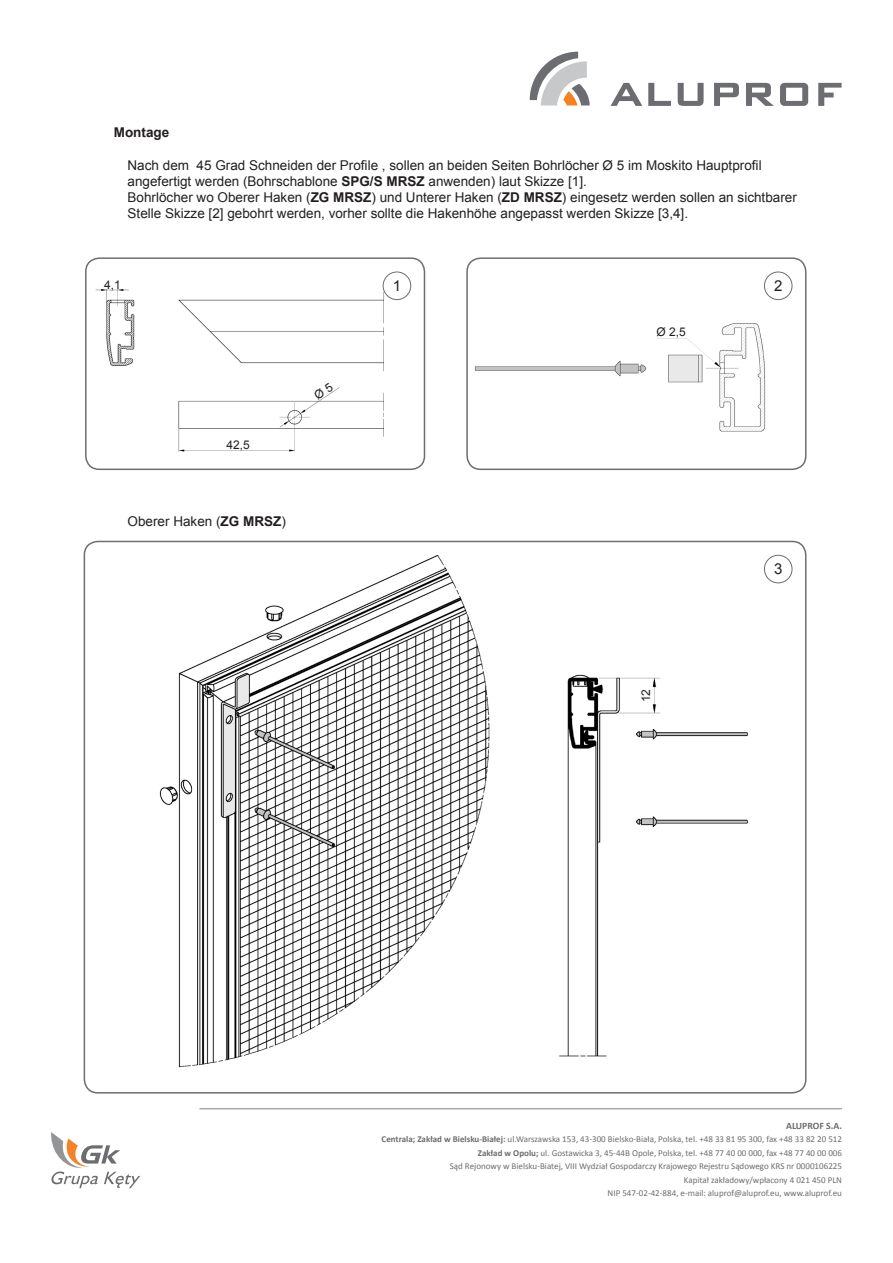
<style>
.page{position:relative;width:893px;height:1263px;background:#fff}
.page>*{position:absolute;margin:0;border:0;box-sizing:border-box;transform-origin:0 0}
.t1{font:15px "Arial";color:#231f20}
.t2{font:13.5px/16.2px "Arial";color:#231f20}
.Styl_akapitowy_1{font:700 13.5px "Arial";color:#231f20}
.t3{font:12px "Arial";color:#231f20}
.t4{font:700 9.75px "Calibri";color:#6c6d70}
.t5{font:9px/13.5px "Calibri";color:#6c6d70;text-align:right}
.s1{font-weight:700}
</style>
<div class="page">
<svg style="left:530px;top:52px;width:60px;height:53px"></svg>
<svg style="left:648px;top:83px;width:23px;height:23px"></svg>
<svg style="left:678px;top:83px;width:26px;height:23px"></svg>
<svg style="left:611px;top:83px;width:31px;height:23px"></svg>
<svg style="left:714px;top:83px;width:25px;height:23px"></svg>
<svg style="left:746px;top:83px;width:28px;height:23px"></svg>
<svg style="left:780px;top:83px;width:28px;height:23px"></svg>
<svg style="left:818px;top:83px;width:24px;height:23px"></svg>
<svg style="left:51px;top:1132px;width:89px;height:56px"></svg>
<hr style="left:199px;top:1108px;width:643px;height:1px;background:#a8a9ad">
<img style="left:88px;top:260px;width:308px;height:209px">
<div style="left:85px;top:257px;width:340px;height:213px;border:2px solid #6c6d70;border-radius:13px"></div>
<img style="left:469px;top:260px;width:308px;height:208px">
<div style="left:466px;top:257px;width:340px;height:213px;border:2px solid #6c6d70;border-radius:13px"></div>
<div style="left:383px;top:272px;width:28px;height:28px;background:#fff;border-radius:50%"></div>
<div style="left:383px;top:272px;width:28px;height:28px;border:1px solid #6c6d70;border-radius:50%"></div>
<div style="left:764px;top:272px;width:28px;height:28px;background:#fff;border-radius:50%"></div>
<div style="left:764px;top:272px;width:28px;height:28px;border:1px solid #6c6d70;border-radius:50%"></div>
<img style="left:84px;top:541px;width:722px;height:545px">
<div style="left:764px;top:555px;width:28px;height:28px;background:#fff;border-radius:50%"></div>
<div style="left:764px;top:555px;width:28px;height:28px;border:1px solid #6c6d70;border-radius:50%"></div>
<svg style="left:313px;top:382px;width:21px;height:18px"></svg>
<p class="Styl_akapitowy_1" style="left:114px;top:124px;width:57px">Montage</p>
<p class="t2" style="left:128px;top:157px;width:636px">Nach dem 45 Grad Schneiden der Profile , sollen an beiden Seiten Bohrlöcher Ø 5 im Moskito Hauptprofil angefertigt werden (Bohrschablone <span class="s1">SPG/S MRSZ</span> anwenden) laut Skizze [1].</p>
<p class="t2" style="left:128px;top:189px;width:671px">Bohrlöcher wo Oberer Haken (<span class="s1">ZG MRSZ</span>) und Unterer Haken (<span class="s1">ZD MRSZ</span>) eingesetz werden sollen an sichtbarer<br>Stelle Skizze [2] gebohrt werden, vorher sollte die Hakenhöhe angepasst werden Skizze [3,4].</p>
<p class="t3" style="left:104px;top:277px;width:18px">4,1</p>
<p class="t3" style="left:227px;top:437px;width:25px">42,5</p>
<p class="t2" style="left:128px;top:513px;width:160px">Oberer Haken (<span class="s1">ZG MRSZ</span>)</p>
<p class="t1" style="left:393px;top:276px;width:10px">1</p>
<p class="t1" style="left:774px;top:276px;width:10px">2</p>
<p class="t3" style="left:656px;top:324px;width:31px">Ø 2,5</p>
<p class="t3" style="left:638px;top:702px;width:15px;rotate:-90deg">12</p>
<p class="t1" style="left:774px;top:559px;width:10px">3</p>
<p class="t4" style="left:786px;top:1119px;width:57px">ALUPROF S.A.</p>
<p class="t5" style="left:382px;top:1132px;width:462px"><span class="s1">Centrala; Zakład w Bielsku-Białej:</span> ul.Warszawska 153, 43-300 Bielsko-Biała, Polska, tel. +48 33 81 95 300, fax +48 33 82 20 512<br><span class="s1">Zakład w Opolu;</span> ul. Gostawicka 3, 45-44B Opole, Polska, tel. +48 77 40 00 000, fax +48 77 40 00 006<br>Sąd Rejonowy w Bielsku-Biatej, VIII Wydział Gospodarczy Krajowego Rejestru Sądowego KRS nr 0000106225<br>Kapitał zakładowy/wpłacony 4 021 450 PLN<br>NIP 547-02-42-884, e-mail: aluprof@aluprof.eu, www.aluprof.eu</p>
</div>
